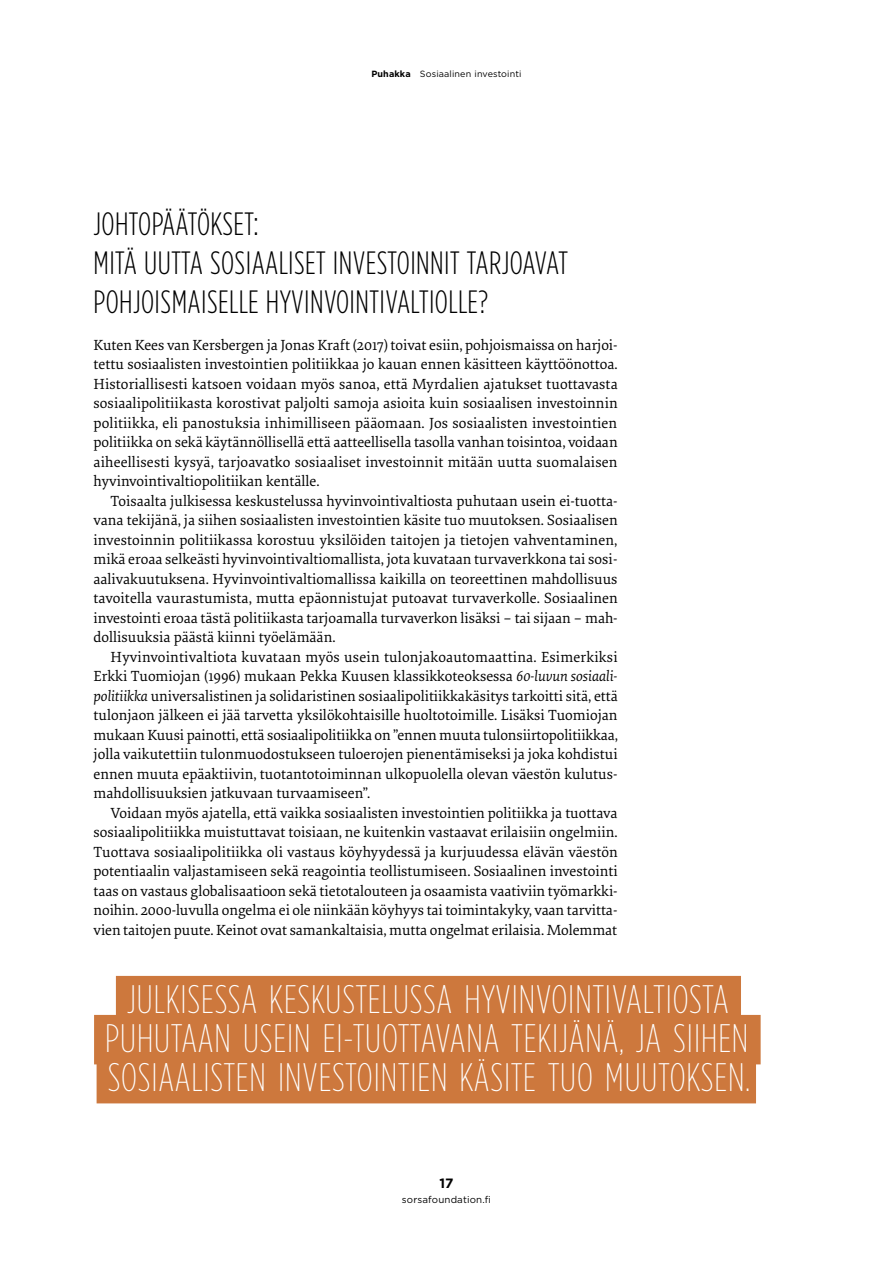
<style>
.page{position:relative;width:893px;height:1263px;background:#fff}
.page>*{position:absolute;margin:0;border:0;box-sizing:border-box;transform-origin:0 0}
.t1{font:200 39.75px/39px "Gotham Condensed";letter-spacing:.025em;color:#fff;text-align:center}
.t2{font:300 32.25px/39px "Gotham Condensed";letter-spacing:.015em;color:#000}
.t3{font:15.3px/19.5px "Elena Basic";color:#000;text-align:justify}
.t4{font:700 13.5px "Gotham";color:#000}
.t5{font:9.75px "Gotham";letter-spacing:.015em;color:#000}
.t6{font:9px "Gotham";letter-spacing:.015em;color:#000}
.s1{font-weight:700}
.s2{font-style:italic}
</style>
<div class="page">
<div style="left:116px;top:976px;width:625px;height:49px;background:#cd783d"></div>
<div style="left:94px;top:1015px;width:667px;height:49px;background:#cd783d"></div>
<div style="left:97px;top:1054px;width:659px;height:49px;background:#cd783d"></div>
<p class="t6" style="left:371px;top:68px;width:152px"><span class="s1">Puhakka</span> Sosiaalinen investointi</p>
<h2 class="t2" style="left:94px;top:204px;width:476px">JOHTOPÄÄTÖKSET:<br>MITÄ UUTTA SOSIAALISET INVESTOINNIT TARJOAVAT<br>POHJOISMAISELLE HYVINVOINTIVALTIOLLE?</h2>
<p class="t3" style="left:94px;top:334px;width:526px">Kuten Kees van Kersbergen ja Jonas Kraft (2017) toivat esiin, pohjoismaissa on harjoi&shy;tettu sosiaalisten investointien politiikkaa jo kauan ennen käsitteen käyttöönottoa.<br>Historiallisesti katsoen voidaan myös sanoa, että Myrdalien ajatukset tuottavasta sosiaalipolitiikasta korostivat paljolti samoja asioita kuin sosiaalisen investoinnin politiikka, eli panostuksia inhimilliseen pääomaan. Jos sosiaalisten investointien politiikka on sekä käytännöllisellä että aatteellisella tasolla vanhan toisintoa, voidaan aiheellisesti kysyä, tarjoavatko sosiaaliset investoinnit mitään uutta suomalaisen hyvinvointivaltiopolitiikan kentälle.</p>
<p class="t3" style="left:94px;top:490px;width:526px;text-indent:17px">Toisaalta julkisessa keskustelussa hyvinvointivaltiosta puhutaan usein ei-tuotta&shy;vana tekijänä, ja siihen sosiaalisten investointien käsite tuo muutoksen. Sosiaalisen investoinnin politiikassa korostuu yksilöiden taitojen ja tietojen vahventaminen, mikä eroaa selkeästi hyvinvointivaltiomallista, jota kuvataan turvaverkkona tai sosi&shy;aalivakuutuksena. Hyvinvointivaltiomallissa kaikilla on teoreettinen mahdollisuus tavoitella vaurastumista, mutta epäonnistujat putoavat turvaverkolle. Sosiaalinen investointi eroaa tästä politiikasta tarjoamalla turvaverkon lisäksi – tai sijaan – mah&shy;dollisuuksia päästä kiinni työelämään.</p>
<p class="t3" style="left:94px;top:646px;width:526px;text-indent:17px">Hyvinvointivaltiota kuvataan myös usein tulonjakoautomaattina. Esimerkiksi Erkki Tuomiojan (1996) mukaan Pekka Kuusen klassikkoteoksessa <span class="s2">60-luvun sosiaali&shy;politiikka</span> universalistinen ja solidaristinen sosiaalipolitiikkakäsitys tarkoitti sitä, että tulonjaon jälkeen ei jää tarvetta yksilökohtaisille huoltotoimille. Lisäksi Tuomiojan mukaan Kuusi painotti, että sosiaalipolitiikka on ”ennen muuta tulonsiirtopolitiikkaa, jolla vaikutettiin tulonmuodostukseen tuloerojen pienentämiseksi ja joka kohdistui ennen muuta epäaktiivin, tuotantotoiminnan ulkopuolella olevan väestön kulutus&shy;mahdollisuuksien jatkuvaan turvaamiseen”.</p>
<p class="t3" style="left:94px;top:802px;width:526px;text-indent:17px">Voidaan myös ajatella, että vaikka sosiaalisten investointien politiikka ja tuottava sosiaalipolitiikka muistuttavat toisiaan, ne kuitenkin vastaavat erilaisiin ongelmiin.<br>Tuottava sosiaalipolitiikka oli vastaus köyhyydessä ja kurjuudessa elävän väestön potentiaalin valjastamiseen sekä reagointia teollistumiseen. Sosiaalinen investointi taas on vastaus globalisaatioon sekä tietotalouteen ja osaamista vaativiin työmarkki&shy;noihin. 2000-luvulla ongelma ei ole niinkään köyhyys tai toimintakyky, vaan tarvitta&shy;vien taitojen puute. Keinot ovat samankaltaisia, mutta ongelmat erilaisia. Molemmat</p>
<h1 class="t1" style="left:105px;top:979px;width:646px">JULKISESSA KESKUSTELUSSA HYVINVOINTIVALTIOSTA<br>PUHUTAAN USEIN EI-TUOTTAVANA TEKIJÄNÄ, JA SIIHEN<br>SOSIAALISTEN INVESTOINTIEN KÄSITE TUO MUUTOKSEN.</h1>
<p class="t4" style="left:439px;top:1174px;width:16px">17</p>
<p class="t5" style="left:402px;top:1193px;width:91px">sorsafoundation.fi</p>
</div>
